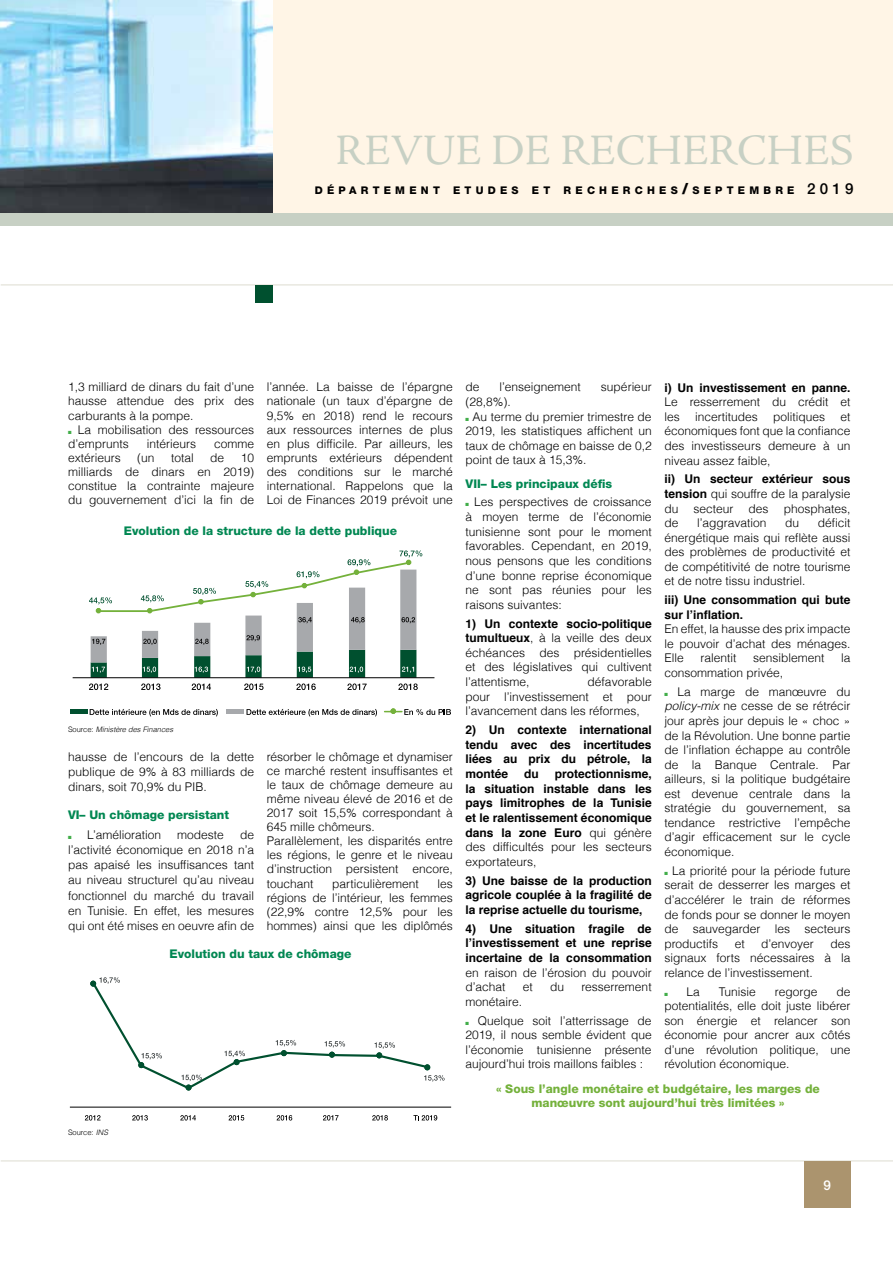
<style>
.page{position:relative;width:893px;height:1263px;background:#fff}
.page>*{position:absolute;margin:0;border:0;box-sizing:border-box;transform-origin:0 0}
.t1{font:43.5px "Adobe Jenson Pro";letter-spacing:.005em;color:#c7d0c4}
.t2{font:500 13.5px "Helvetica Neue";color:#fff}
.t3{font:300 12px/14.5px "Helvetica";color:#000;text-align:justify}
.t4{font:700 12px/14.5px "Helvetica";color:#000;text-align:justify}
.t5{font:800 12px "Helvetica Neue LT Std";color:#008752}
.t6{font:800 12px/14.1px "Helvetica Neue LT Std";color:#74b13b;text-align:center}
.t7{font:800 10.65px "Helvetica Neue LT Std";letter-spacing:.4em;color:#000}
.t8{font:italic 300 7.5px "Helvetica";color:#000}
.t9{font:300 7.5px "Helvetica";color:#000}
.s1{font-size:15.15px}
.s2{font-family:"Helvetica Neue";font-weight:500;font-size:15.15px}
.s3{color:#41ad49}
.s4{font-style:normal}
.s5{font-style:italic}
.s6{font-weight:700}
.s7{font-weight:300}
</style>
<div class="page">
<div style="left:0;top:0;width:893px;height:225px;background:#fff5e6"></div>
<div style="left:0;top:213px;width:893px;height:12px;background:#c7d0c4"></div>
<hr style="left:1px;top:285px;width:892px;height:1px;background:#dddcd0">
<hr style="left:1px;top:1160px;width:892px;height:1px;background:#dddcd0">
<div style="left:804px;top:1161px;width:46px;height:47px;background:#ab946e"></div>
<div style="left:255px;top:285px;width:17px;height:17px;background:#00502f"></div>
<img style="left:0;top:0;width:272px;height:213px">
<hr style="left:70px;top:1107px;width:381px;height:1px;background:#000">
<svg style="left:90px;top:977px;width:355px;height:114px"></svg>
<svg style="left:85px;top:1115px;width:16px;height:5px"></svg>
<svg style="left:132px;top:1115px;width:16px;height:5px"></svg>
<svg style="left:180px;top:1115px;width:16px;height:5px"></svg>
<svg style="left:229px;top:1115px;width:15px;height:5px"></svg>
<svg style="left:277px;top:1115px;width:15px;height:5px"></svg>
<svg style="left:323px;top:1115px;width:16px;height:5px"></svg>
<svg style="left:372px;top:1115px;width:16px;height:5px"></svg>
<svg style="left:413px;top:1115px;width:24px;height:5px"></svg>
<hr style="left:73px;top:677px;width:361px;height:1px;background:#000">
<div style="left:70px;top:709px;width:17px;height:5px;background:#00502f"></div>
<svg style="left:90px;top:709px;width:128px;height:7px"></svg>
<div style="left:227px;top:709px;width:17px;height:5px;background:#a7a9ac"></div>
<svg style="left:247px;top:709px;width:130px;height:7px"></svg>
<svg style="left:385px;top:708px;width:66px;height:7px"></svg>
<svg style="left:89px;top:550px;width:333px;height:140px"></svg>
<h1 class="t1" style="left:335px;top:126px;width:520px">REVUE DE RECHERCHES</h1>
<p class="t7" style="left:315px;top:184px;width:540px">DÉPARTEMENT ETUDES ET RECHERCHES<span class="s1">/</span>SEPTEMBRE <span class="s2">2019</span></p>
<p class="t3" style="left:68px;top:380px;width:188px;line-height:14.1px">1,3 milliard de dinars du fait d’une hausse attendue des prix des carburants à la pompe.</p>
<p class="t3" style="left:68px;top:422px;width:188px;line-height:14.1px"><span class="s3">■</span> La mobilisation des ressources d’emprunts</p>
<p class="t3" style="left:267px;top:380px;width:188px;line-height:14.1px">l’année. La baisse de l’épargne nationale (un taux d’épargne de 9,5% en 2018) rend le recours aux ressources internes de plus en plus difficile. Par ailleurs, les emprunts extérieurs dépendent des conditions sur le marché international. Rappelons que la Loi de Finances 2019 prévoit une</p>
<p class="t5" style="left:124px;top:523px;width:275px">Evolution de la structure de la dette publique</p>
<p class="t3" style="left:147px;top:436px;width:51px">intérieurs</p>
<p class="t3" style="left:214px;top:436px;width:42px">comme</p>
<p class="t3" style="left:68px;top:450px;width:54px">extérieurs</p>
<p class="t3" style="left:137px;top:450px;width:19px">(un</p>
<p class="t3" style="left:171px;top:450px;width:24px">total</p>
<p class="t3" style="left:210px;top:450px;width:16px">de</p>
<p class="t3" style="left:68px;top:450px;width:188px;line-height:14.1px;text-indent:173px">10 milliards de dinars en 2019) constitue la contrainte majeure du gouvernement d’ici la fin de</p>
<p class="t8" style="left:68px;top:725px;width:107px"><span class="s4">Source:</span> Ministère des Finances</p>
<p class="t3" style="left:68px;top:748px;width:188px;line-height:15.3px">hausse de l’encours de la dette publique de 9% à 83 milliards de dinars, soit 70,9% du PIB.</p>
<p class="t5" style="left:68px;top:808px;width:163px">VI– Un chômage persistant</p>
<p class="t3" style="left:68px;top:827px;width:94px"><span class="s3">■</span> L’amélioration</p>
<p class="t3" style="left:177px;top:827px;width:48px">modeste</p>
<p class="t3" style="left:267px;top:749px;width:188px;line-height:14.1px;text-align:left">résorber le chômage et dynamiser ce marché restent insuffisantes et le taux de chômage demeure au même niveau élevé de 2016 et de<br>2017 soit 15,5% correspondant à<br>645 mille chômeurs.<br>Parallèlement, les disparités entre les régions, le genre et le niveau d’instruction persistent encore, touchant</p>
<p class="t3" style="left:68px;top:827px;width:188px;line-height:15.3px;text-indent:172px">de l’activité économique en 2018 n’a pas apaisé les insuffisances tant au niveau structurel qu’au niveau fonctionnel du marché du travail en Tunisie. En effet, les mesures qui ont été mises en oeuvre afin de</p>
<p class="t3" style="left:267px;top:876px;width:188px;line-height:14.1px;text-indent:171px">les régions de l’intérieur, les femmes (22,9% contre 12,5% pour les hommes) ainsi que les diplômés</p>
<p class="t5" style="left:169px;top:946px;width:184px">Evolution du taux de chômage</p>
<p class="t3" style="left:332px;top:876px;width:88px">particulièrement</p>
<p class="t9" style="left:68px;top:1127px;width:41px">Source: <span class="s5">INS</span></p>
<p class="t3" style="left:466px;top:380px;width:16px">de</p>
<p class="t3" style="left:500px;top:380px;width:83px">l’enseignement</p>
<p class="t3" style="left:601px;top:380px;width:52px">supérieur</p>
<p class="t3" style="left:466px;top:394px;width:47px">(28,8%).</p>
<p class="t3" style="left:466px;top:409px;width:188px"><span class="s3">■</span> Au terme du premier trimestre de 2019, les statistiques affichent un taux de chômage en baisse de 0,2 point de taux à 15,3%.</p>
<p class="t5" style="left:466px;top:476px;width:148px">VII– Les principaux défis</p>
<p class="t3" style="left:466px;top:495px;width:188px"><span class="s3">■</span> Les perspectives de croissance à moyen terme de l’économie tunisienne sont pour le moment favorables. Cependant, en 2019, nous pensons que les conditions d’une bonne reprise économique ne sont pas réunies pour les raisons suivantes:</p>
<p class="t3" style="left:466px;top:616px;width:188px"><span class="s6">1) Un contexte socio-politique tumultueux</span>, à la veille des deux échéances des présidentielles et des législatives qui cultivent l’attentisme,</p>
<p class="t3" style="left:466px;top:674px;width:188px;text-indent:122px">défavorable pour l’investissement et pour l’avancement dans les réformes,</p>
<p class="t4" style="left:466px;top:723px;width:188px">2) Un contexte international tendu avec des incertitudes liées au prix du pétrole, la montée</p>
<p class="t4" style="left:466px;top:767px;width:188px;text-indent:89px">protectionnisme, la situation instable dans les pays limitrophes de la Tunisie et le ralentissement économique dans la zone Euro <span class="s7">qui génère des difficultés pour les secteurs exportateurs,</span></p>
<p class="t4" style="left:466px;top:873px;width:188px">3) Une baisse de la production agricole couplée à la fragilité de la reprise actuelle du tourisme,</p>
<p class="t4" style="left:466px;top:921px;width:188px">4) Une situation fragile de l’investissement et une reprise incertaine de la consommation</p>
<p class="t3" style="left:466px;top:965px;width:188px">en raison de l’érosion du pouvoir d’achat</p>
<p class="t4" style="left:524px;top:767px;width:16px">du</p>
<p class="t3" style="left:523px;top:979px;width:12px">et</p>
<p class="t3" style="left:550px;top:979px;width:16px">du</p>
<p class="t3" style="left:581px;top:979px;width:72px">resserrement</p>
<p class="t3" style="left:466px;top:994px;width:58px">monétaire.</p>
<p class="t3" style="left:466px;top:1013px;width:188px"><span class="s3">■</span> Quelque soit l’atterrissage de 2019, il nous semble évident que l’économie tunisienne présente aujourd’hui trois maillons faibles :</p>
<p class="t4" style="left:664px;top:380px;width:188px">i) Un investissement en panne.</p>
<p class="t3" style="left:664px;top:395px;width:188px">Le resserrement du crédit et les</p>
<p class="t3" style="left:695px;top:409px;width:64px">incertitudes</p>
<p class="t3" style="left:773px;top:409px;width:54px">politiques</p>
<p class="t3" style="left:664px;top:409px;width:188px;text-indent:176px">et économiques font que la confiance des investisseurs demeure à un niveau assez faible,</p>
<p class="t4" style="left:664px;top:472px;width:188px">ii) Un secteur extérieur sous tension <span class="s7">qui souffre de la paralysie du</span></p>
<p class="t3" style="left:693px;top:501px;width:42px">secteur</p>
<p class="t3" style="left:749px;top:501px;width:22px">des</p>
<p class="t3" style="left:784px;top:501px;width:68px">phosphates,</p>
<p class="t3" style="left:664px;top:515px;width:188px;text-indent:153px">déficit énergétique mais qui reflète aussi des problèmes de productivité et de compétitivité de notre tourisme et de notre tissu industriel.</p>
<p class="t4" style="left:664px;top:593px;width:188px">iii) Une consommation qui bute sur l’inflation.</p>
<p class="t3" style="left:664px;top:622px;width:188px">En effet, la hausse des prix impacte le pouvoir d’achat des ménages.<br>Elle</p>
<p class="t3" style="left:664px;top:515px;width:16px">de</p>
<p class="t3" style="left:697px;top:515px;width:71px">l’aggravation</p>
<p class="t3" style="left:785px;top:515px;width:16px">du</p>
<p class="t3" style="left:700px;top:651px;width:38px">ralentit</p>
<p class="t3" style="left:753px;top:651px;width:73px">sensiblement</p>
<p class="t3" style="left:841px;top:651px;width:11px">la</p>
<p class="t3" style="left:664px;top:665px;width:120px">consommation privée,</p>
<p class="t3" style="left:664px;top:684px;width:188px"><span class="s3">■</span> La marge de manœuvre du <span class="s5">policy-mix</span> ne cesse de se rétrécir jour après jour depuis le « choc » de la Révolution. Une bonne partie de l’inflation échappe au contrôle de la Banque Centrale. Par ailleurs, si la politique budgétaire est devenue centrale dans la stratégie du gouvernement, sa tendance restrictive l’empêche d’agir efficacement sur le cycle économique.</p>
<p class="t3" style="left:664px;top:863px;width:188px"><span class="s3">■</span> La priorité pour la période future serait de desserrer les marges et d’accélérer le train de réformes de fonds pour se donner le moyen de sauvegarder les secteurs productifs</p>
<p class="t3" style="left:664px;top:936px;width:188px;text-indent:166px">des signaux forts nécessaires à la relance de l’investissement.</p>
<p class="t3" style="left:664px;top:984px;width:37px"><span class="s3">■</span> La</p>
<p class="t3" style="left:719px;top:984px;width:38px">Tunisie</p>
<p class="t3" style="left:775px;top:984px;width:44px">regorge</p>
<p class="t3" style="left:735px;top:936px;width:12px">et</p>
<p class="t3" style="left:761px;top:936px;width:54px">d’envoyer</p>
<p class="t3" style="left:664px;top:984px;width:188px;text-indent:172px">de potentialités, elle doit juste libérer son énergie et relancer son économie pour ancrer aux côtés d’une révolution politique, une révolution économique.</p>
<p class="t6" style="left:496px;top:1081px;width:325px">« Sous l’angle monétaire et budgétaire, les marges de manœuvre sont aujourd’hui très limitées »</p>
<p class="t2" style="left:823px;top:1177px;width:9px">9</p>
</div>
